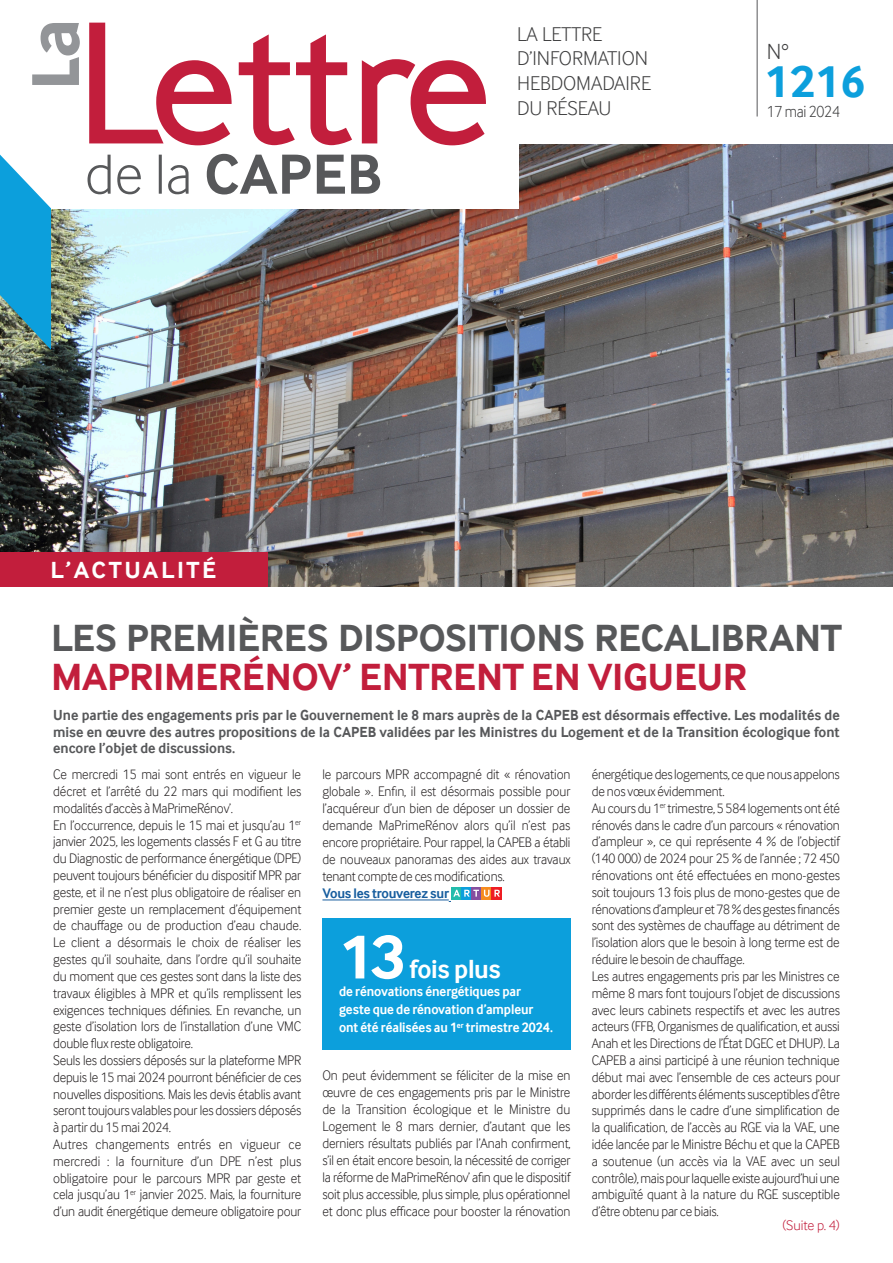
<style>
.page{position:relative;width:893px;height:1263px;background:#fff}
.page>*{position:absolute;margin:0;border:0;box-sizing:border-box;transform-origin:0 0}
.t1{font:700 64.5px "Inter Face";color:#fff}
.t2{font:700 46.8px "Inter Face";color:#0c9fdc}
.t3{font:700 39px/39px "Inter Face";letter-spacing:-.01em;color:#57585a}
.t4{font:700 27px "Inter Face";letter-spacing:-.015em;color:#fff;scale:.94 1}
.t5{font:700 24px "Inter Face";letter-spacing:.11em;color:#fff}
.t6{font:300 22.5px "Inter Face";color:#3e3e3f}
.t7{font:300 20.55px "Inter Face";color:#3e3e3f}
.t8{font:300 16.8px "Inter Face";letter-spacing:-.02em;color:#3e3e3f;scale:.92 1}
.t9{font:700 15px/16.5px "Inter Face";color:#57585a;text-align:justify;scale:.94 1}
.Textes_ok{font:300 14.25px/16.8px "Inter Face";letter-spacing:-.015em;color:#231f20;text-align:justify;scale:.94 1}
.t10{font:700 14.25px/18px "Inter Face";letter-spacing:-.005em;color:#fff;scale:.91 1}
.Textes_ok-2{font:700 14.25px "Inter Face";letter-spacing:-.015em;color:#175d9e;scale:.94 1}
.Textes_ok-3{font:300 14.25px "Inter Face";color:#c21e3c}
.s1{color:#c21e3c}
</style>
<div class="page">
<img style="left:0;top:145px;width:893px;height:442px">
<hr style="left:757px;top:0;width:1px;height:117px;background:#57585a">
<div style="left:0;top:553px;width:268px;height:34px;background:#c21e3c"></div>
<div style="left:0;top:0;width:519px;height:208px;background:#fff"></div>
<svg style="left:89px;top:23px;width:397px;height:122px"></svg>
<svg style="left:88px;top:154px;width:292px;height:40px"></svg>
<svg style="left:32px;top:23px;width:48px;height:62px"></svg>
<svg style="left:0;top:155px;width:51px;height:195px;background:#3da8d0"></svg>
<hr style="left:322px;top:900px;width:127px;height:1px;background:#175d9e">
<div style="left:451px;top:887px;width:10px;height:13px;background:#22bcac"></div>
<svg style="left:461px;top:887px;width:10px;height:3px"></svg>
<svg style="left:471px;top:887px;width:10px;height:3px"></svg>
<svg style="left:481px;top:887px;width:11px;height:3px"></svg>
<svg style="left:492px;top:887px;width:10px;height:13px"></svg>
<svg style="left:449px;top:890px;width:51px;height:12px"></svg>
<div style="left:322px;top:918px;width:249px;height:131px;background:#0c9fdc"></div>
<p class="t5" style="left:51px;top:556px;width:167px">L’ACTUALITÉ</p>
<p class="t7" style="left:517px;top:22px;width:87px">LA LETTRE</p>
<p class="t7" style="left:517px;top:47px;width:133px">D’INFORMATION</p>
<p class="t7" style="left:517px;top:72px;width:135px">HEBDOMADAIRE</p>
<p class="t7" style="left:517px;top:96px;width:96px">DU RÉSEAU</p>
<p class="t6" style="left:767px;top:39px;width:24px">N°</p>
<p class="t2" style="left:765px;top:54px;width:103px">1216</p>
<p class="t8" style="left:767px;top:102px;width:81px">17 mai 2024</p>
<p class="t3" style="left:51px;top:618px;width:792px">LES PREMIÈRES DISPOSITIONS RECALIBRANT<br><span class="s1">MAPRIMERÉNOV’ ENTRENT EN VIGUEUR</span></p>
<p class="t9" style="left:53px;top:707px;width:838px">Une partie des engagements pris par le Gouvernement le 8 mars auprès de la CAPEB est désormais effective. Les modalités de mise en œuvre des autres propositions de la CAPEB validées par les Ministres du Logement et de la Transition écologique font encore l’objet de discussions.</p>
<p class="Textes_ok" style="left:53px;top:766px;width:266px">Ce mercredi 15 mai sont entrés en vigueur le décret et l’arrêté du 22 mars qui modifient les modalités d’accès à MaPrimeRénov’.</p>
<p class="Textes_ok" style="left:53px;top:816px;width:266px">En l’occurrence, depuis le 15 mai et jusqu’au 1<sup>er </sup>janvier 2025, les logements classés F et G au titre du Diagnostic de performance énergétique (DPE) peuvent toujours bénéficier du dispositif MPR par geste, et il ne n’est plus obligatoire de réaliser en premier geste un remplacement d’équipement de chauffage ou de production d’eau chaude.<br>Le client a désormais le choix de réaliser les gestes qu’il souhaite, dans l’ordre qu’il souhaite du moment que ces gestes sont dans la liste des travaux éligibles à MPR et qu’ils remplissent les exigences techniques définies. En revanche, un geste d’isolation lors de l’installation d’une VMC double flux reste obligatoire.</p>
<p class="Textes_ok" style="left:53px;top:1052px;width:265px">Seuls les dossiers déposés sur la plateforme MPR depuis le 15 mai 2024 pourront bénéficier de ces nouvelles dispositions. Mais les devis établis avant seront toujours valables pour les dossiers déposés à partir du 15 mai 2024.</p>
<p class="Textes_ok" style="left:53px;top:1136px;width:265px">Autres changements entrés en vigueur ce mercredi : la fourniture d’un DPE n’est plus obligatoire pour le parcours MPR par geste et cela jusqu’au 1<sup>er</sup> janvier 2025. Mais, la fourniture d’un audit énergétique demeure obligatoire pour</p>
<p class="Textes_ok" style="left:322px;top:766px;width:265px">le parcours MPR accompagné dit « rénovation globale ». Enfin, il est désormais possible pour l’acquéreur d’un bien de déposer un dossier de demande MaPrimeRénov alors qu’il n’est pas encore propriétaire. Pour rappel, la CAPEB a établi de nouveaux panoramas des aides aux travaux tenant compte de ces modifications.</p>
<p class="Textes_ok-2" style="left:322px;top:885px;width:136px">Vous les trouverez sur</p>
<p class="t1" style="left:339px;top:920px;width:68px">13</p>
<p class="t4" style="left:409px;top:954px;width:99px">fois plus</p>
<p class="t10" style="left:339px;top:983px;width:236px">de rénovations énergétiques par geste que de rénovation d’ampleur ont été réalisées au 1<sup>er</sup> trimestre 2024.</p>
<p class="Textes_ok" style="left:322px;top:1067px;width:265px">On peut évidemment se féliciter de la mise en œuvre de ces engagements pris par le Ministre de la Transition écologique et le Ministre du Logement le 8 mars dernier, d’autant que les derniers résultats publiés par l’Anah confirment, s’il en était encore besoin, la nécessité de corriger la réforme de MaPrimeRénov’ afin que le dispositif soit plus accessible, plus simple, plus opérationnel et donc plus efficace pour booster la rénovation</p>
<p class="Textes_ok" style="left:592px;top:766px;width:265px">énergétique des logements, ce que nous appelons de nos vœux évidemment.</p>
<p class="Textes_ok" style="left:592px;top:800px;width:265px">Au cours du 1<sup>er</sup> trimestre, 5 584 logements ont été rénovés dans le cadre d’un parcours « rénovation d’ampleur », ce qui représente 4 % de l’objectif (140 000) de 2024 pour 25 % de l’année ; 72 450 rénovations ont été effectuées en mono-gestes soit toujours 13 fois plus de mono-gestes que de rénovations d’ampleur et 78 % des gestes financés sont des systèmes de chauffage au détriment de l’isolation alors que le besoin à long terme est de réduire le besoin de chauffage.</p>
<p class="Textes_ok" style="left:592px;top:968px;width:266px">Les autres engagements pris par les Ministres ce même 8 mars font toujours l’objet de discussions avec leurs cabinets respectifs et avec les autres acteurs (FFB, Organismes de qualification, et aussi Anah et les Directions de l’État DGEC et DHUP). La CAPEB a ainsi participé à une réunion technique début mai avec l’ensemble de ces acteurs pour aborder les différents éléments susceptibles d’être supprimés dans le cadre d’une simplification de la qualification, de l’accès au RGE via la VAE, une idée lancée par le Ministre Béchu et que la CAPEB a soutenue (un accès via la VAE avec un seul contrôle), mais pour laquelle existe aujourd’hui une ambiguïté quant à la nature du RGE susceptible d’être obtenu par ce biais.</p>
<p class="Textes_ok-3" style="left:783px;top:1217px;width:59px">(Suite p. 4)</p>
</div>
